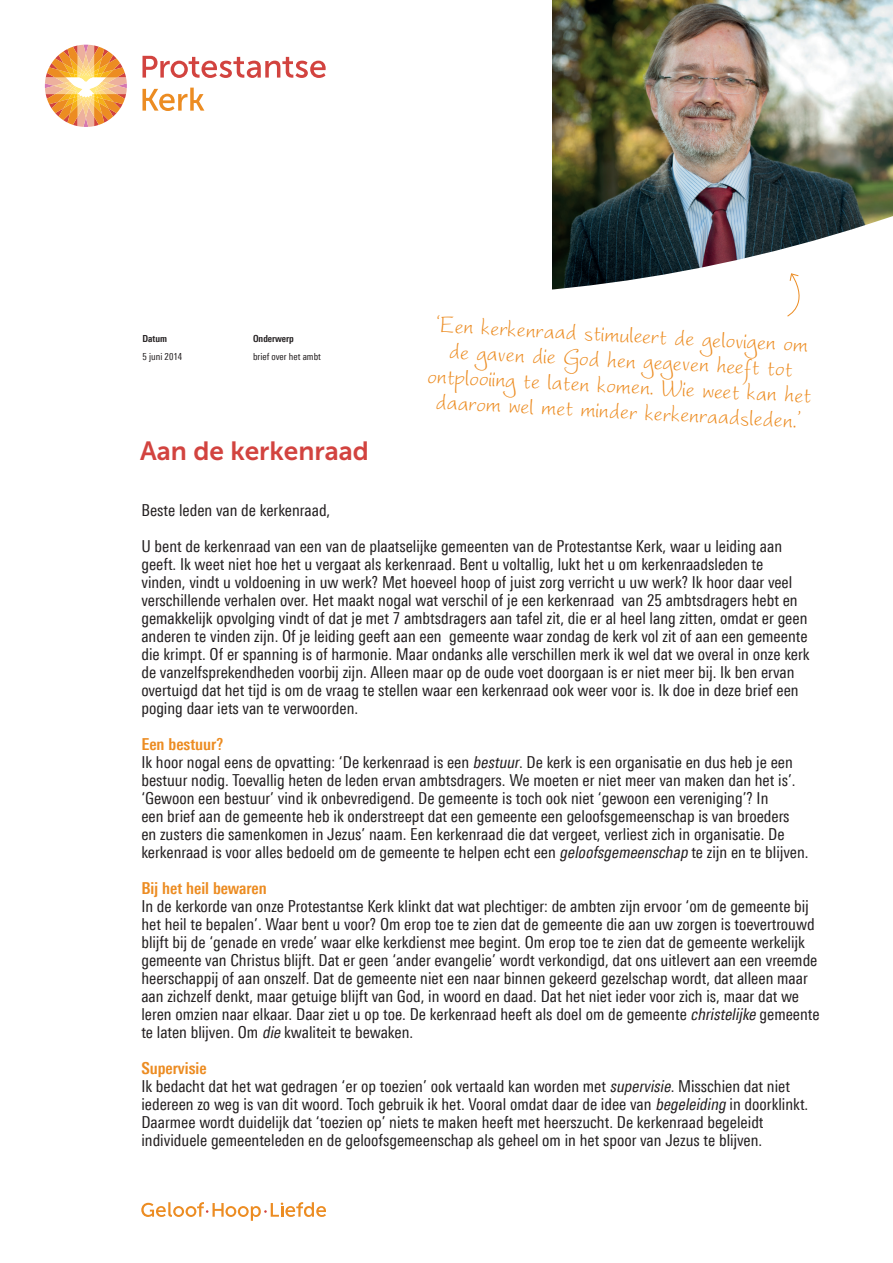
<style>
.page{position:relative;width:893px;height:1263px;background:#fff}
.page>*{position:absolute;margin:0;border:0;box-sizing:border-box;transform-origin:0 0}
.Broodtekst{font:30px/25.5px "Worstveld Sling";color:#ec8c22;text-align:center}
.t1{font:26.25px "Museo Sans 700";color:#d2433f}
.Broodtekst-2{font:16.5px/18px "Linotype Univers 420 Cn";color:#231f20}
.SUBKOPJE{font:700 16.5px "Linotype Univers 620 Cn";color:#ec8c22}
.t2{font:9.75px "Linotype Univers 420 Cn";color:#231f20}
.t3{font:700 9.75px "Linotype Univers 620 Cn";color:#231f20}
.s1{font-style:italic}
</style>
<div class="page">
<img style="left:553px;top:0;width:340px;height:181px">
<svg style="left:552px;top:181px;width:341px;height:109px"></svg>
<svg style="left:142px;top:56px;width:184px;height:22px"></svg>
<svg style="left:142px;top:88px;width:62px;height:23px"></svg>
<svg style="left:45px;top:45px;width:82px;height:82px"></svg>
<svg style="left:141px;top:1202px;width:185px;height:19px"></svg>
<svg style="left:787px;top:273px;width:24px;height:44px"></svg>
<p class="t3" style="left:142px;top:333px;width:26px">Datum</p>
<p class="t3" style="left:253px;top:333px;width:42px">Onderwerp</p>
<p class="t2" style="left:142px;top:351px;width:41px">5 juni 2014</p>
<p class="t2" style="left:253px;top:351px;width:69px">brief over het ambt</p>
<p class="t1" style="left:140px;top:436px;width:230px">Aan de kerkenraad</p>
<p class="Broodtekst" style="left:431px;top:314px;width:386px;rotate:3deg">‘Een kerkenraad stimuleert de gelovigen om de gaven die God hen gegeven heeft tot ontplooiing te laten komen. Wie weet kan het daarom wel met minder kerkenraadsleden.’</p>
<p class="Broodtekst-2" style="left:141px;top:501px;width:190px">Beste leden van de kerkenraad,</p>
<p class="Broodtekst-2" style="left:141px;top:537px;width:670px">U bent de kerkenraad van een van de plaatselijke gemeenten van de Protestantse Kerk, waar u leiding aan geeft. Ik weet niet hoe het u vergaat als kerkenraad. Bent u voltallig, lukt het u om kerkenraadsleden te vinden, vindt u voldoening in uw werk? Met hoeveel hoop of juist zorg verricht u uw werk? Ik hoor daar veel verschillende verhalen over. Het maakt nogal wat verschil of je een kerkenraad van 25 ambtsdragers hebt en gemakkelijk opvolging vindt of dat je met 7 ambtsdragers aan tafel zit, die er al heel lang zitten, omdat er geen anderen te vinden zijn. Of je leiding geeft aan een gemeente waar zondag de kerk vol zit of aan een gemeente die krimpt. Of er spanning is of harmonie. Maar ondanks alle verschillen merk ik wel dat we overal in onze kerk de vanzelfsprekendheden voorbij zijn. Alleen maar op de oude voet doorgaan is er niet meer bij. Ik ben ervan overtuigd dat het tijd is om de vraag te stellen waar een kerkenraad ook weer voor is. Ik doe in deze brief een poging daar iets van te verwoorden.</p>
<p class="SUBKOPJE" style="left:141px;top:734px;width:83px">Een bestuur?</p>
<p class="Broodtekst-2" style="left:141px;top:753px;width:656px">Ik hoor nogal eens de opvatting: ‘De kerkenraad is een <span class="s1">bestuur</span>. De kerk is een organisatie en dus heb je een bestuur nodig. Toevallig heten de leden ervan ambtsdragers. We moeten er niet meer van maken dan het is’.</p>
<p class="Broodtekst-2" style="left:141px;top:789px;width:669px">‘Gewoon een bestuur’ vind ik onbevredigend. De gemeente is toch ook niet ‘gewoon een vereniging’? In<br>een brief aan de gemeente heb ik onderstreept dat een gemeente een geloofsgemeenschap is van broeders en zusters die samenkomen in Jezus’ naam. Een kerkenraad die dat vergeet, verliest zich in organisatie. De kerkenraad is voor alles bedoeld om de gemeente te helpen echt een <span class="s1">geloofsgemeenschap</span> te zijn en te blijven.</p>
<p class="SUBKOPJE" style="left:141px;top:878px;width:127px">Bij het heil bewaren</p>
<p class="Broodtekst-2" style="left:141px;top:897px;width:680px">In de kerkorde van onze Protestantse Kerk klinkt dat wat plechtiger: de ambten zijn ervoor ‘om de gemeente bij het heil te bepalen’. Waar bent u voor? Om erop toe te zien dat de gemeente die aan uw zorgen is toevertrouwd blijft bij de ‘genade en vrede’ waar elke kerkdienst mee begint. Om erop toe te zien dat de gemeente werkelijk gemeente van Christus blijft. Dat er geen ‘ander evangelie’ wordt verkondigd, dat ons uitlevert aan een vreemde heerschappij of aan onszelf. Dat de gemeente niet een naar binnen gekeerd gezelschap wordt, dat alleen maar aan zichzelf denkt, maar getuige blijft van God, in woord en daad. Dat het niet ieder voor zich is, maar dat we leren omzien naar elkaar. Daar ziet u op toe. De kerkenraad heeft als doel om de gemeente <span class="s1">christelijke</span> gemeente te laten blijven. Om <span class="s1">die</span> kwaliteit te bewaken.</p>
<p class="SUBKOPJE" style="left:141px;top:1058px;width:67px">Supervisie</p>
<p class="Broodtekst-2" style="left:141px;top:1077px;width:668px">Ik bedacht dat het wat gedragen ‘er op toezien’ ook vertaald kan worden met <span class="s1">supervisie</span>. Misschien dat niet iedereen zo weg is van dit woord. Toch gebruik ik het. Vooral omdat daar de idee van <span class="s1">begeleiding</span> in doorklinkt.<br>Daarmee wordt duidelijk dat ‘toezien op’ niets te maken heeft met heerszucht. De kerkenraad begeleidt individuele gemeenteleden en de geloofsgemeenschap als geheel om in het spoor van Jezus te blijven.</p>
</div>
